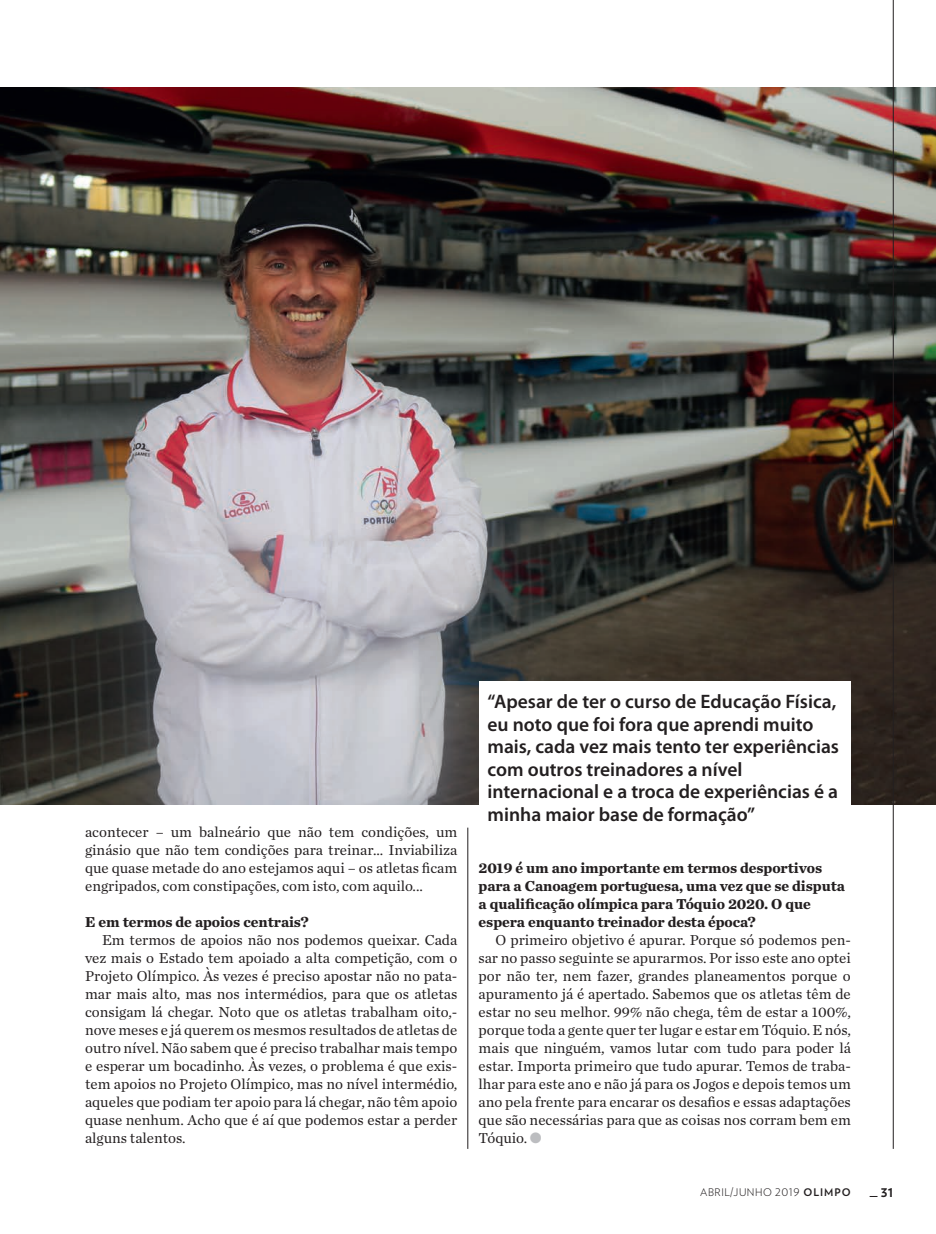
<style>
.page{position:relative;width:936px;height:1234px;background:#fff}
.page>*{position:absolute;margin:0;border:0;box-sizing:border-box;transform-origin:0 0}
._04_entrevista_respo{font:600 19.5px/22.5px "Myriad Pro";color:#231f20}
._04_entrevista_respo-2{font:15px/18px "Chronicle Text G1";color:#231f20;text-align:justify}
._04_Entrevista_Pergu{font:700 15px/18px "Chronicle Text G1";letter-spacing:-.005em;color:#231f20}
.t1{font:700 15px "Verlag";color:#231f20}
.t2{font:300 10.5px "Verlag";letter-spacing:.05em;color:#231f20}
.s1{color:#bcbdc0}
.s2{font-weight:700}
</style>
<div class="page">
<img style="left:0;top:87px;width:935px;height:717px">
<hr style="left:467px;top:827px;width:1px;height:321px;background:#231f20">
<hr style="left:892px;top:0;width:1px;height:1148px;background:#231f20">
<div style="left:479px;top:680px;width:371px;height:165px;background:#fff"></div>
<p class="_04_entrevista_respo-2" style="left:85px;top:821px;width:374px">acontecer – um balneário que não tem condições, um ginásio que não tem condições para treinar... Inviabiliza que quase metade do ano estejamos aqui – os atletas ficam engripados, com constipações, com isto, com aquilo...</p>
<p class="_04_Entrevista_Pergu" style="left:85px;top:911px;width:225px">E em termos de apoios centrais?</p>
<p class="_04_entrevista_respo-2" style="left:85px;top:929px;width:374px;text-indent:17px">Em termos de apoios não nos podemos queixar. Cada vez mais o Estado tem apoiado a alta competição, com o Projeto Olímpico. Às vezes é preciso apostar não no pata&shy;mar mais alto, mas nos intermédios, para que os atletas consigam lá chegar. Noto que os atletas trabalham oito,- nove meses e já querem os mesmos resultados de atletas de outro nível. Não sabem que é preciso trabalhar mais tempo e esperar um bocadinho. Às vezes, o problema é que exis&shy;tem apoios no Projeto Olímpico, mas no nível intermédio, aqueles que podiam ter apoio para lá chegar, não têm apoio quase nenhum. Acho que é aí que podemos estar a perder alguns talentos.</p>
<p class="_04_entrevista_respo" style="left:487px;top:689px;width:353px">“Apesar de ter o curso de Educação Física, eu noto que foi fora que aprendi muito mais, cada vez mais tento ter experiências com outros treinadores a nível internacional e a troca de experiências é a minha maior base de formação”</p>
<p class="_04_Entrevista_Pergu" style="left:478px;top:857px;width:368px">2019 é um ano importante em termos desportivos para a Canoagem portuguesa, uma vez que se disputa a qualificação olímpica para Tóquio 2020. O que espera enquanto treinador desta época?</p>
<p class="_04_entrevista_respo-2" style="left:478px;top:929px;width:374px;text-indent:17px">O primeiro objetivo é apurar. Porque só podemos pen&shy;sar no passo seguinte se apurarmos. Por isso este ano optei por não ter, nem fazer, grandes planeamentos porque o apuramento já é apertado. Sabemos que os atletas têm de estar no seu melhor. 99% não chega, têm de estar a 100%, porque toda a gente quer ter lugar e estar em Tóquio. E nós, mais que ninguém, vamos lutar com tudo para poder lá estar. Importa primeiro que tudo apurar. Temos de traba&shy;lhar para este ano e não já para os Jogos e depois temos um ano pela frente para encarar os desafios e essas adaptações que são necessárias para que as coisas nos corram bem em Tóquio. <span class="s1">●</span></p>
<p class="t2" style="left:700px;top:1183px;width:152px">ABRIL/JUNHO 2019 <span class="s2">OLIMPO</span></p>
<p class="t1" style="left:869px;top:1179px;width:25px">_ 31</p>
</div>
